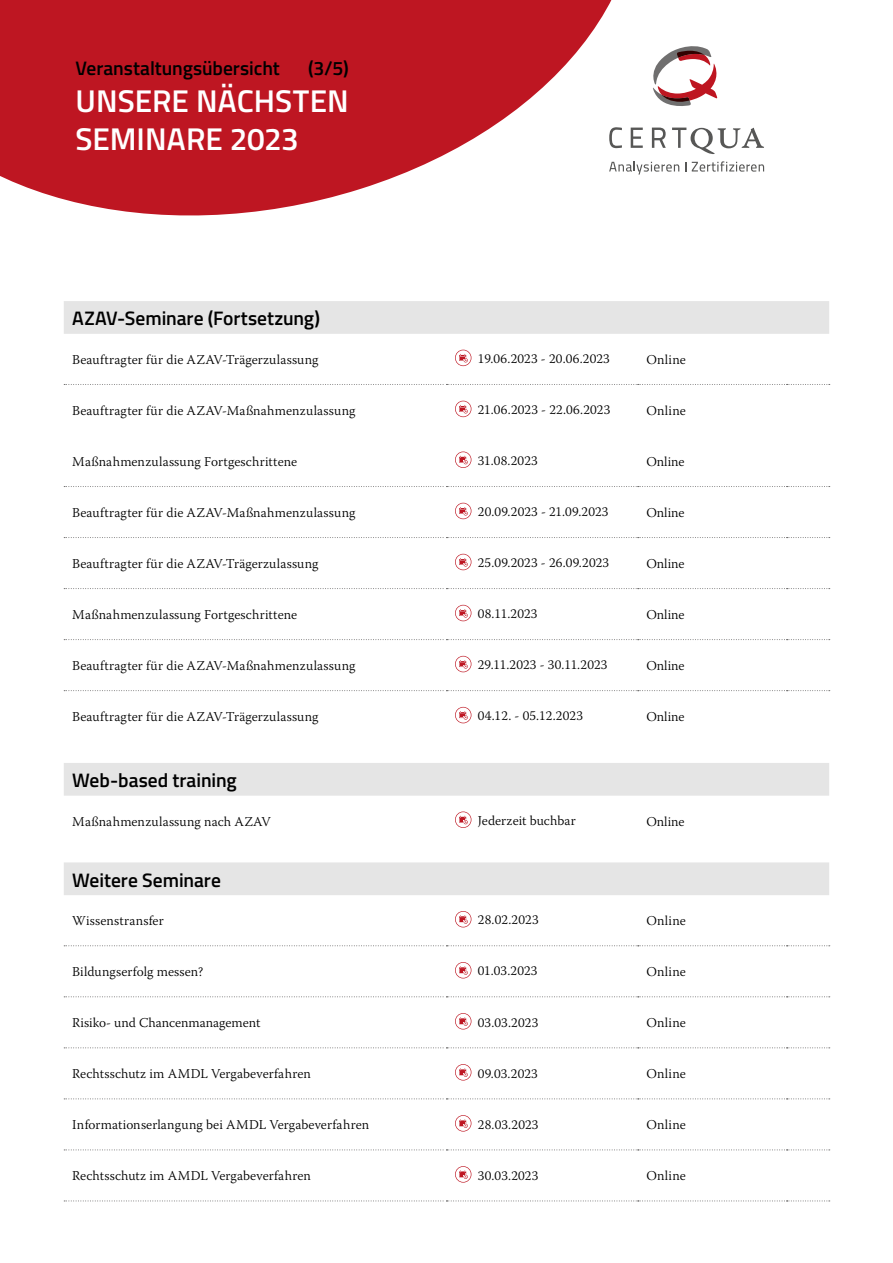
<style>
.page{position:relative;width:893px;height:1263px;background:#fff}
.page>*{position:absolute;margin:0;border:0;box-sizing:border-box;transform-origin:0 0}
.t1{font:600 31.5px/37.8px "Titillium Web";letter-spacing:-.005em;color:#fff}
.t2{font:600 19.5px "Titillium Web";color:#000}
.t3{font:300 13.5px "Warnock Pro";letter-spacing:.01em;color:#000}
</style>
<div class="page">
<svg style="left:0;top:0;width:612px;height:216px;fill:#be1622"></svg>
<svg style="left:609px;top:161px;width:70px;height:14px"></svg>
<svg style="left:692px;top:161px;width:72px;height:11px"></svg>
<svg style="left:609px;top:127px;width:13px;height:21px"></svg>
<svg style="left:631px;top:128px;width:12px;height:20px"></svg>
<svg style="left:652px;top:128px;width:14px;height:20px"></svg>
<svg style="left:672px;top:128px;width:92px;height:26px"></svg>
<svg style="left:653px;top:46px;width:65px;height:60px"></svg>
<div style="left:64px;top:301px;width:765px;height:33px;background:#e5e5e5"></div>
<svg style="left:64px;top:486px;width:766px;height:1px"></svg>
<svg style="left:64px;top:537px;width:766px;height:1px"></svg>
<svg style="left:64px;top:588px;width:766px;height:1px"></svg>
<svg style="left:64px;top:639px;width:766px;height:1px"></svg>
<svg style="left:64px;top:384px;width:766px;height:1px"></svg>
<svg style="left:64px;top:690px;width:766px;height:1px"></svg>
<svg style="left:455px;top:350px;width:16px;height:16px"></svg>
<svg style="left:455px;top:401px;width:16px;height:16px"></svg>
<svg style="left:455px;top:451px;width:16px;height:17px"></svg>
<svg style="left:455px;top:503px;width:16px;height:16px"></svg>
<svg style="left:455px;top:554px;width:16px;height:16px"></svg>
<svg style="left:455px;top:605px;width:16px;height:16px"></svg>
<svg style="left:455px;top:656px;width:16px;height:16px"></svg>
<svg style="left:455px;top:707px;width:16px;height:16px"></svg>
<div style="left:64px;top:763px;width:765px;height:33px;background:#e5e5e5"></div>
<svg style="left:455px;top:811px;width:16px;height:17px"></svg>
<div style="left:64px;top:862px;width:765px;height:33px;background:#e5e5e5"></div>
<svg style="left:64px;top:945px;width:766px;height:1px"></svg>
<svg style="left:64px;top:1098px;width:766px;height:1px"></svg>
<svg style="left:64px;top:1149px;width:766px;height:1px"></svg>
<svg style="left:64px;top:1200px;width:766px;height:1px"></svg>
<svg style="left:64px;top:996px;width:766px;height:1px"></svg>
<svg style="left:64px;top:1047px;width:766px;height:1px"></svg>
<svg style="left:455px;top:911px;width:16px;height:16px"></svg>
<svg style="left:455px;top:962px;width:16px;height:16px"></svg>
<svg style="left:455px;top:1013px;width:16px;height:16px"></svg>
<svg style="left:455px;top:1064px;width:16px;height:16px"></svg>
<svg style="left:455px;top:1115px;width:16px;height:16px"></svg>
<svg style="left:455px;top:1166px;width:16px;height:16px"></svg>
<p class="t2" style="left:75px;top:54px;width:206px">Veranstaltungsübersicht</p>
<p class="t2" style="left:308px;top:54px;width:42px">(3/5)</p>
<p class="t1" style="left:76px;top:80px;width:275px">UNSERE NÄCHSTEN<br>SEMINARE 2023</p>
<p class="t2" style="left:72px;top:304px;width:249px">AZAV-Seminare (Fortsetzung)</p>
<p class="t3" style="left:72px;top:351px;width:248px">Beauftragter für die AZAV-Trägerzulassung</p>
<p class="t3" style="left:478px;top:351px;width:134px">19.06.2023 - 20.06.2023</p>
<p class="t3" style="left:646px;top:351px;width:41px">Online</p>
<p class="t3" style="left:72px;top:403px;width:285px">Beauftragter für die AZAV-Maßnahmenzulassung</p>
<p class="t3" style="left:478px;top:402px;width:134px">21.06.2023 - 22.06.2023</p>
<p class="t3" style="left:646px;top:403px;width:41px">Online</p>
<p class="t3" style="left:72px;top:453px;width:226px">Maßnahmenzulassung Fortgeschrittene</p>
<p class="t3" style="left:478px;top:452px;width:61px">31.08.2023</p>
<p class="t3" style="left:646px;top:453px;width:40px">Online</p>
<p class="t3" style="left:72px;top:504px;width:285px">Beauftragter für die AZAV-Maßnahmenzulassung</p>
<p class="t3" style="left:478px;top:504px;width:132px">20.09.2023 - 21.09.2023</p>
<p class="t3" style="left:646px;top:504px;width:40px">Online</p>
<p class="t3" style="left:72px;top:555px;width:248px">Beauftragter für die AZAV-Trägerzulassung</p>
<p class="t3" style="left:478px;top:555px;width:133px">25.09.2023 - 26.09.2023</p>
<p class="t3" style="left:646px;top:555px;width:40px">Online</p>
<p class="t3" style="left:72px;top:606px;width:226px">Maßnahmenzulassung Fortgeschrittene</p>
<p class="t3" style="left:478px;top:606px;width:61px">08.11.2023</p>
<p class="t3" style="left:646px;top:606px;width:40px">Online</p>
<p class="t3" style="left:72px;top:657px;width:285px">Beauftragter für die AZAV-Maßnahmenzulassung</p>
<p class="t3" style="left:478px;top:657px;width:131px">29.11.2023 - 30.11.2023</p>
<p class="t3" style="left:646px;top:657px;width:40px">Online</p>
<p class="t3" style="left:72px;top:709px;width:248px">Beauftragter für die AZAV-Trägerzulassung</p>
<p class="t3" style="left:478px;top:708px;width:107px">04.12. - 05.12.2023</p>
<p class="t3" style="left:646px;top:709px;width:40px">Online</p>
<p class="t2" style="left:72px;top:766px;width:166px">Web-based training</p>
<p class="t3" style="left:72px;top:813px;width:200px">Maßnahmenzulassung nach AZAV</p>
<p class="t3" style="left:478px;top:812px;width:100px">Jederzeit buchbar</p>
<p class="t3" style="left:646px;top:813px;width:40px">Online</p>
<p class="t2" style="left:72px;top:865px;width:150px">Weitere Seminare</p>
<p class="t3" style="left:72px;top:913px;width:93px">Wissenstransfer</p>
<p class="t3" style="left:478px;top:912px;width:62px">28.02.2023</p>
<p class="t3" style="left:646px;top:913px;width:41px">Online</p>
<p class="t3" style="left:72px;top:964px;width:132px">Bildungserfolg messen?</p>
<p class="t3" style="left:478px;top:963px;width:61px">01.03.2023</p>
<p class="t3" style="left:646px;top:964px;width:41px">Online</p>
<p class="t3" style="left:72px;top:1015px;width:190px">Risiko- und Chancenmanagement</p>
<p class="t3" style="left:478px;top:1014px;width:62px">03.03.2023</p>
<p class="t3" style="left:646px;top:1015px;width:41px">Online</p>
<p class="t3" style="left:72px;top:1066px;width:240px">Rechtsschutz im AMDL Vergabeverfahren</p>
<p class="t3" style="left:478px;top:1065px;width:61px">09.03.2023</p>
<p class="t3" style="left:646px;top:1066px;width:41px">Online</p>
<p class="t3" style="left:72px;top:1117px;width:298px">Informationserlangung bei AMDL Vergabeverfahren</p>
<p class="t3" style="left:478px;top:1116px;width:62px">28.03.2023</p>
<p class="t3" style="left:646px;top:1117px;width:41px">Online</p>
<p class="t3" style="left:72px;top:1168px;width:240px">Rechtsschutz im AMDL Vergabeverfahren</p>
<p class="t3" style="left:478px;top:1167px;width:62px">30.03.2023</p>
<p class="t3" style="left:646px;top:1168px;width:41px">Online</p>
</div>
